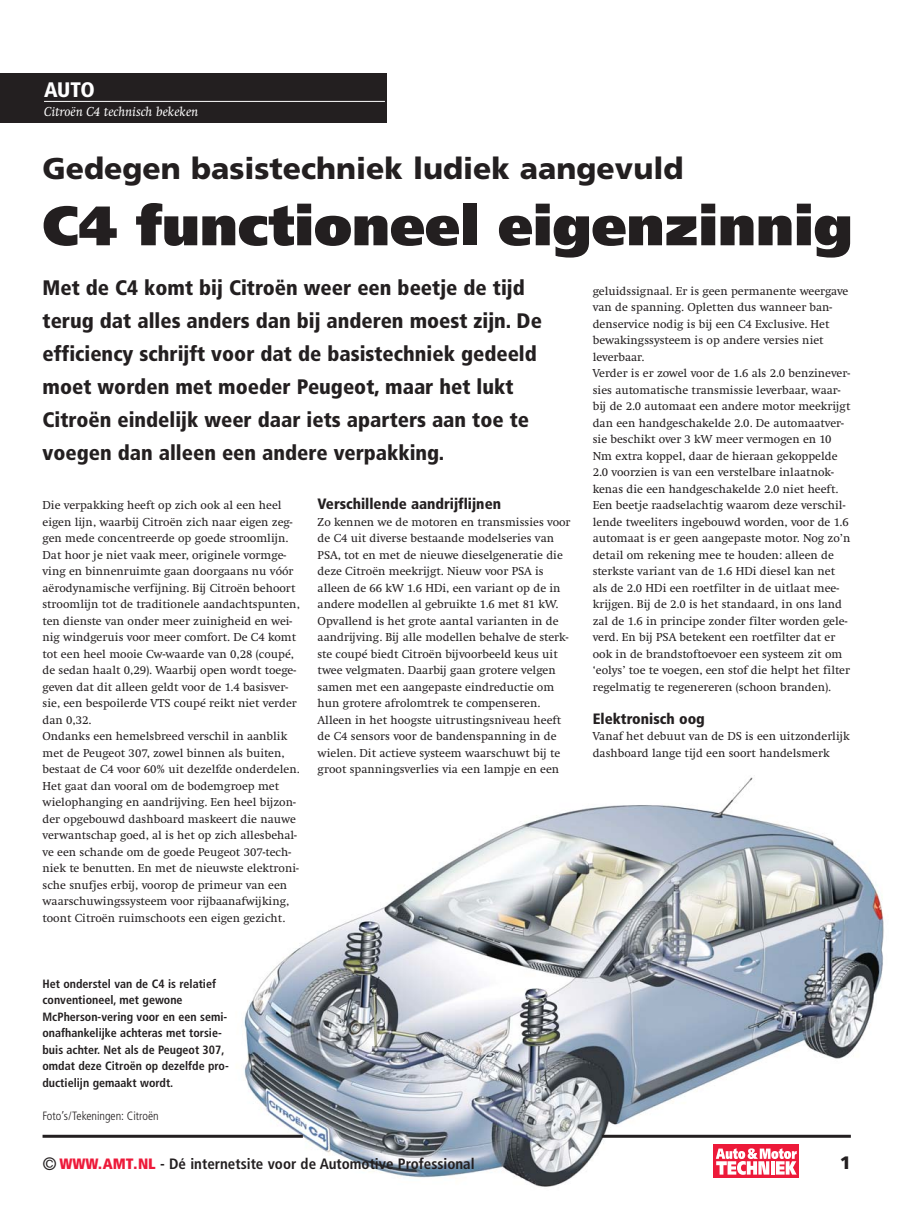
<style>
.page{position:relative;width:914px;height:1212px;background:#fff}
.page>*{position:absolute;margin:0;border:0;box-sizing:border-box;transform-origin:0 0}
.t1{font:900 55.5px "Frutiger";color:#231f20}
.t2{font:900 30px "Frutiger";color:#231f20}
.t3{font:900 condensed 21px/33px "Frutiger";color:#231f20}
.t4{font:900 condensed 21px "Frutiger";color:#fff}
.t5{font:900 18px "Frutiger";color:#231f20}
.t6{font:700 condensed 15px "Frutiger";color:#231f20}
.t7{font:900 condensed 15px "Frutiger";color:#231f20}
.t8{font:italic 13.5px "Swift";color:#fff}
.t9{font:12px/16.5px "Swift";color:#231f20}
.t10{font:700 condensed 12px/16.5px "Frutiger";color:#231f20}
.t11{font:300 condensed 12px "Frutiger";color:#231f20}
.s1{font-weight:400;font-size:18px}
.s2{font-weight:900;color:#ed1a3a}
</style>
<div class="page">
<img style="left:224px;top:777px;width:660px;height:410px">
<hr style="left:43px;top:1135px;width:260px;height:3px;background:#231f20">
<div style="left:0;top:73px;width:386px;height:49px;background:#231f20"></div>
<hr style="left:44px;top:101px;width:341px;height:1px;background:#fff">
<hr style="left:602px;top:1135px;width:248px;height:3px;background:#231f20">
<div style="left:713px;top:1144px;width:86px;height:33px;background:#ed1a3a"></div>
<svg style="left:715px;top:1148px;width:81px;height:27px"></svg>
<h3 class="t4" style="left:44px;top:81px;width:52px">AUTO</h3>
<p class="t8" style="left:44px;top:107px;width:156px">Citroën C4 technisch bekeken</p>
<h2 class="t2" style="left:43px;top:157px;width:642px">Gedegen basistechniek ludiek aangevuld</h2>
<h1 class="t1" style="left:43px;top:204px;width:811px">C4 functioneel eigenzinnig</h1>
<p class="t3" style="left:43px;top:273px;width:501px">Met de C4 komt bij Citroën weer een beetje de tijd terug dat alles anders dan bij anderen moest zijn. De efficiency schrijft voor dat de basistechniek gedeeld moet worden met moeder Peugeot, maar het lukt Citroën eindelijk weer daar iets aparters aan toe te voegen dan alleen een andere verpakking.</p>
<p class="t9" style="left:43px;top:498px;width:259px">Die verpakking heeft op zich ook al een heel eigen lijn, waarbij Citroën zich naar eigen zeg&shy;gen mede concentreerde op goede stroomlijn.<br>Dat hoor je niet vaak meer, originele vormge&shy;ving en binnenruimte gaan doorgaans nu vóór aërodynamische verfijning. Bij Citroën behoort stroomlijn tot de traditionele aandachtspunten, ten dienste van onder meer zuinigheid en wei&shy;nig windgeruis voor meer comfort. De C4 komt tot een heel mooie Cw-waarde van 0,28 (coupé, de sedan haalt 0,29). Waarbij open wordt toege&shy;geven dat dit alleen geldt voor de 1.4 basisver&shy;sie, een bespoilerde VTS coupé reikt niet verder dan 0,32.<br>Ondanks een hemelsbreed verschil in aanblik met de Peugeot 307, zowel binnen als buiten, bestaat de C4 voor 60% uit dezelfde onderdelen.<br>Het gaat dan vooral om de bodemgroep met wielophanging en aandrijving. Een heel bijzon&shy;der opgebouwd dashboard maskeert die nauwe verwantschap goed, al is het op zich allesbehal&shy;ve een schande om de goede Peugeot 307-tech&shy;niek te benutten. En met de nieuwste elektroni&shy;sche snufjes erbij, voorop de primeur van een waarschuwingssysteem voor rijbaanafwijking, toont Citroën ruimschoots een eigen gezicht.</p>
<p class="t7" style="left:317px;top:498px;width:185px">Verschillende aandrijflijnen</p>
<p class="t9" style="left:592px;top:284px;width:259px">geluidssignaal. Er is geen permanente weergave van de spanning. Opletten dus wanneer ban&shy;denservice nodig is bij een C4 Exclusive. Het bewakingssysteem is op andere versies niet leverbaar.<br>Verder is er zowel voor de 1.6 als 2.0 benzinever&shy;sies automatische transmissie leverbaar, waar&shy;bij de 2.0 automaat een andere motor meekrijgt dan een handgeschakelde 2.0. De automaatver&shy;sie beschikt over 3 kW meer vermogen en 10<br>Nm extra koppel, daar de hieraan gekoppelde 2.0 voorzien is van een verstelbare inlaatnok&shy;kenas die een handgeschakelde 2.0 niet heeft.<br>Een beetje raadselachtig waarom deze verschil&shy;lende tweeliters ingebouwd worden, voor de 1.6 automaat is er geen aangepaste motor. Nog zo’n detail om rekening mee te houden: alleen de sterkste variant van de 1.6 HDi diesel kan net als de 2.0 HDi een roetfilter in de uitlaat mee&shy;krijgen. Bij de 2.0 is het standaard, in ons land zal de 1.6 in principe zonder filter worden gele&shy;verd. En bij PSA betekent een roetfilter dat er ook in de brandstoftoevoer een systeem zit om ‘eolys’ toe te voegen, een stof die helpt het filter regelmatig te regenereren (schoon branden).</p>
<p class="t7" style="left:592px;top:713px;width:114px">Elektronisch oog</p>
<p class="t9" style="left:592px;top:729px;width:258px">Vanaf het debuut van de DS is een uitzonderlijk dashboard lange tijd een soort handelsmerk</p>
<p class="t9" style="left:317px;top:515px;width:254px">Zo kennen we de motoren en transmissies voor de C4 uit diverse bestaande modelseries van PSA, tot en met de nieuwe dieselgeneratie die deze Citroën meekrijgt. Nieuw voor PSA is alleen de 66 kW 1.6 HDi, een variant op de in andere modellen al gebruikte 1.6 met 81 kW.<br>Opvallend is het grote aantal varianten in de aandrijving. Bij alle modellen behalve de sterk&shy;ste coupé biedt Citroën bijvoorbeeld keus uit twee velgmaten. Daarbij gaan grotere velgen samen met een aangepaste eindreductie om hun grotere afrolomtrek te compenseren.<br>Alleen in het hoogste uitrustingsniveau heeft de C4 sensors voor de bandenspanning in de wielen. Dit actieve systeem waarschuwt bij te groot spanningsverlies via een lampje en een</p>
<p class="t10" style="left:43px;top:976px;width:188px">Het onderstel van de C4 is relatief conventioneel, met gewone McPherson-vering voor en een semi&shy;onafhankelijke achteras met torsie&shy;buis achter. Net als de Peugeot 307, omdat deze Citroën op dezelfde pro&shy;ductielijn gemaakt wordt.</p>
<p class="t11" style="left:43px;top:1111px;width:118px">Foto’s/Tekeningen: Citroën</p>
<p class="t6" style="left:43px;top:1158px;width:433px"><span class="s1">©</span> <span class="s2">WWW.AMT.NL</span> - Dé internetsite voor de Automotive Professional</p>
<h3 class="t5" style="left:839px;top:1156px;width:13px">1</h3>
</div>
